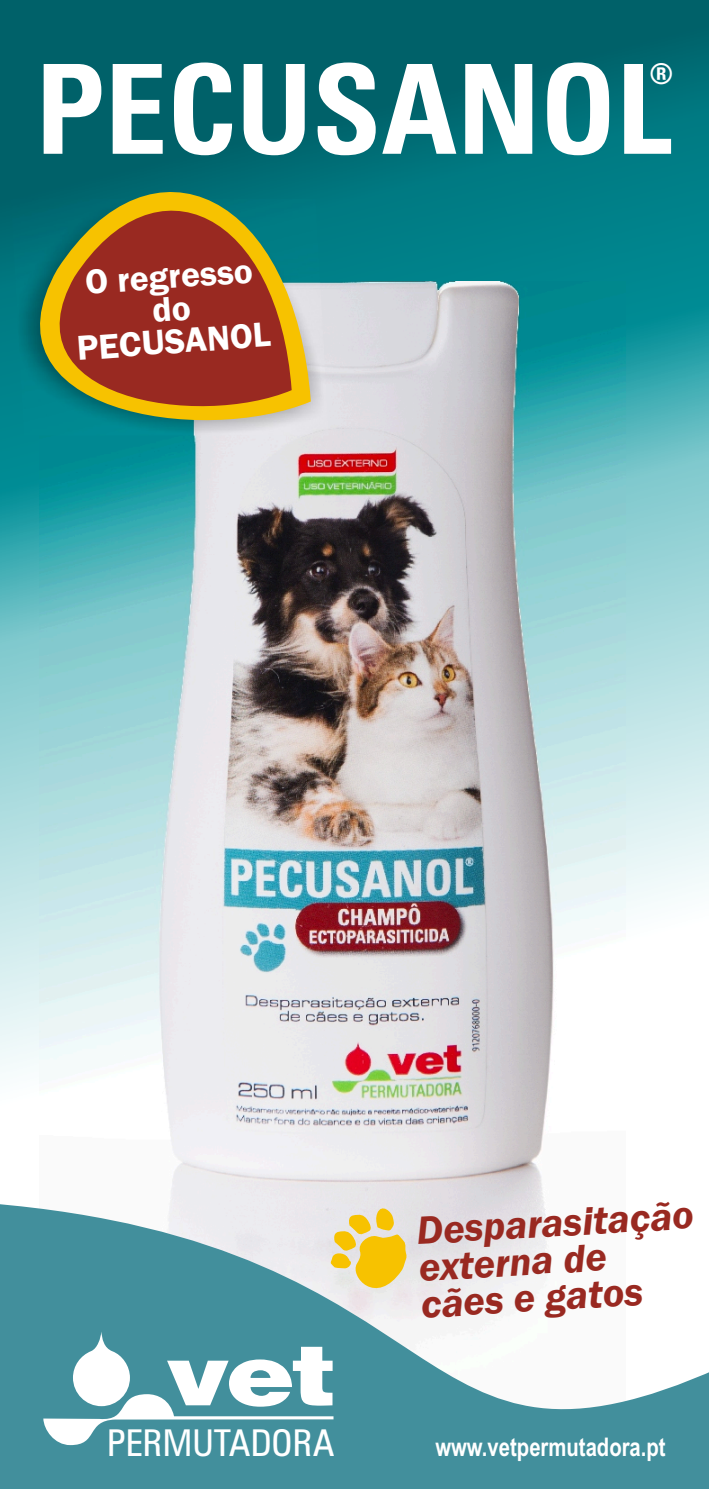
<style>
.page{position:relative;width:709px;height:1489px;background:#fff}
.page>*{position:absolute;margin:0;border:0;box-sizing:border-box;transform-origin:0 0}
.t1{font:700 condensed 124.25px "Univers";color:#fff}
.t2{font:85px "Switzerland Black Plain";color:#fff;scale:1.22 1}
.t3{font:italic 600 40.5px/37px "Franklin Gothic";color:#992921}
.t4{font:condensed 37px "Zurich BT";color:#fff}
.t5{font:600 35.75px/32.5px "Franklin Gothic";color:#fff;text-align:center}
.t6{font:700 condensed 28.75px "Univers";color:#fff}
.t7{font:700 25.75px "Arial";color:#fff;scale:.79 1}
</style>
<div class="page">
<img style="left:0;top:593px;width:709px;height:479px">
<img style="left:0;top:0;width:709px;height:593px">
<img style="left:39px;top:281px;width:587px;height:922px">
<svg style="left:0;top:1203px;width:709px;height:285px;fill:#428f9c"></svg>
<svg style="left:43px;top:1331px;width:290px;height:114px"></svg>
<svg style="left:329px;top:1202px;width:78px;height:105px;background:#ecd78c"></svg>
<img style="left:311px;top:199px;width:18px;height:236px">
<svg style="left:0;top:123px;width:311px;height:324px;background:#348683"></svg>
<svg style="left:5px;top:152px;width:287px;height:277px;background:#685e42"></svg>
<h1 class="t1" style="left:36px;top:61px;width:637px">PECUSANOL</h1>
<p class="t6" style="left:649px;top:62px;width:25px">®</p>
<p class="t5" style="left:72px;top:270px;width:196px;rotate:-4deg">O regresso do<br>PECUSANOL</p>
<h2 class="t2" style="left:166px;top:1342px;width:142px">vet</h2>
<p class="t4" style="left:107px;top:1427px;width:229px">PERMUTADORA</p>
<p class="t3" style="left:416px;top:1214px;width:279px;rotate:-3deg">Desparasitação externa de cães e gatos</p>
<p class="t7" style="left:435px;top:1437px;width:293px">www.vetpermutadora.pt</p>
</div>
